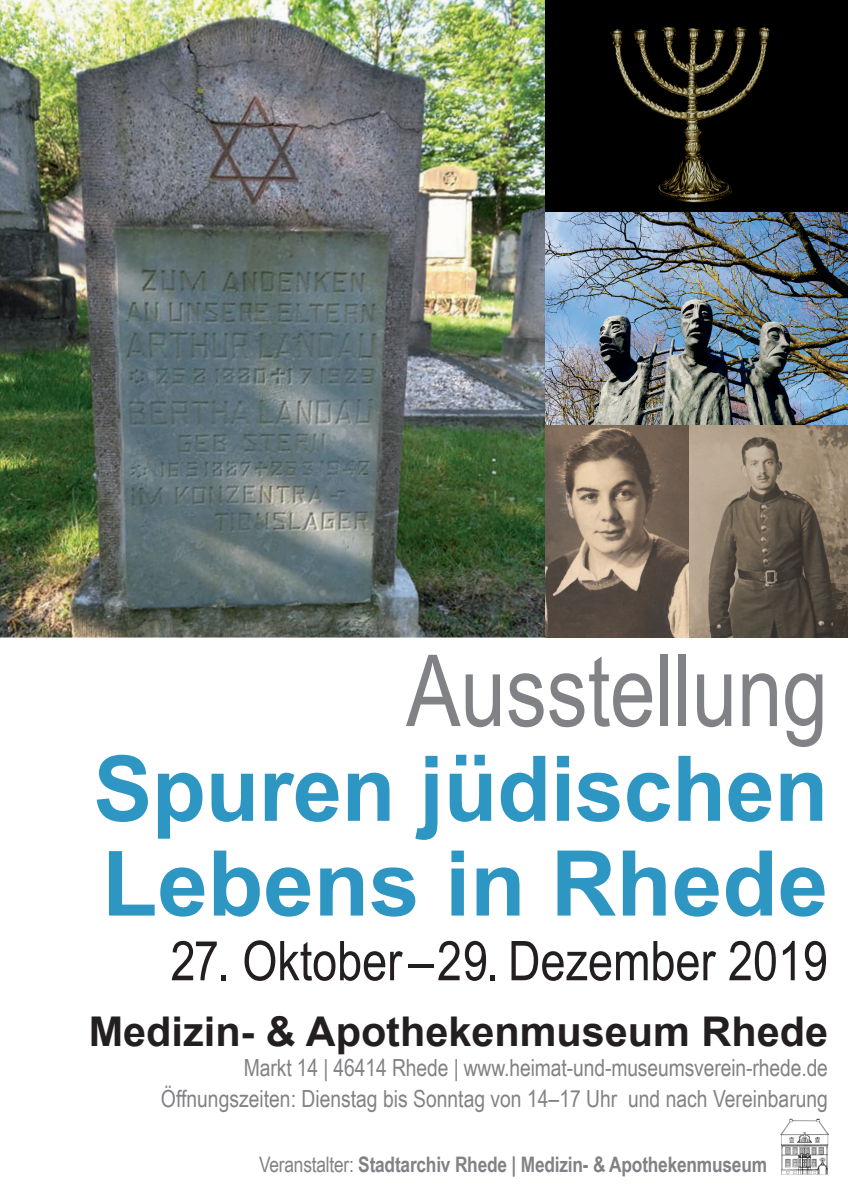
<style>
.page{position:relative;width:848px;height:1197px;background:#fff}
.page>*{position:absolute;margin:0;border:0;box-sizing:border-box;transform-origin:0 0}
.t1{font:99.5px "Arial Narrow";color:#808285}
.t2{font:700 90.7px "Arial";letter-spacing:-.005em;color:#2e96c2}
.t3{font:54.8px "Arial Narrow";color:#231f20}
.t4{font:700 41px "Arial";color:#231f20}
.t5{font:23.6px "Arial Narrow";color:#808285}
.t6{font:700 21.3px "Arial Narrow";letter-spacing:-.01em;color:#808285}
.s1{font-weight:400}
</style>
<div class="page">
<img style="left:780px;top:1118px;width:48px;height:55px">
<img style="left:0;top:0;width:545px;height:637px">
<img style="left:545px;top:0;width:303px;height:637px">
<p class="t1" style="left:406px;top:618px;width:423px">Ausstellung</p>
<p class="t2" style="left:93px;top:728px;width:736px">Spuren jüdischen</p>
<p class="t2" style="left:102px;top:823px;width:727px">Lebens in Rhede</p>
<p class="t3" style="left:170px;top:920px;width:659px">27. Oktober –29. Dezember 2019</p>
<p class="t4" style="left:89px;top:1003px;width:740px">Medizin- &amp; Apothekenmuseum Rhede</p>
<p class="t5" style="left:244px;top:1050px;width:585px">Markt 14 | 46414 Rhede | www.heimat-und-museumsverein-rhede.de</p>
<p class="t5" style="left:161px;top:1080px;width:668px">Öffnungszeiten: Dienstag bis Sonntag von 14–17 Uhr und nach Vereinbarung</p>
<p class="t6" style="left:259px;top:1148px;width:509px"><span class="s1">Veranstalter:</span> Stadtarchiv Rhede | Medizin- &amp; Apothekenmuseum</p>
</div>
